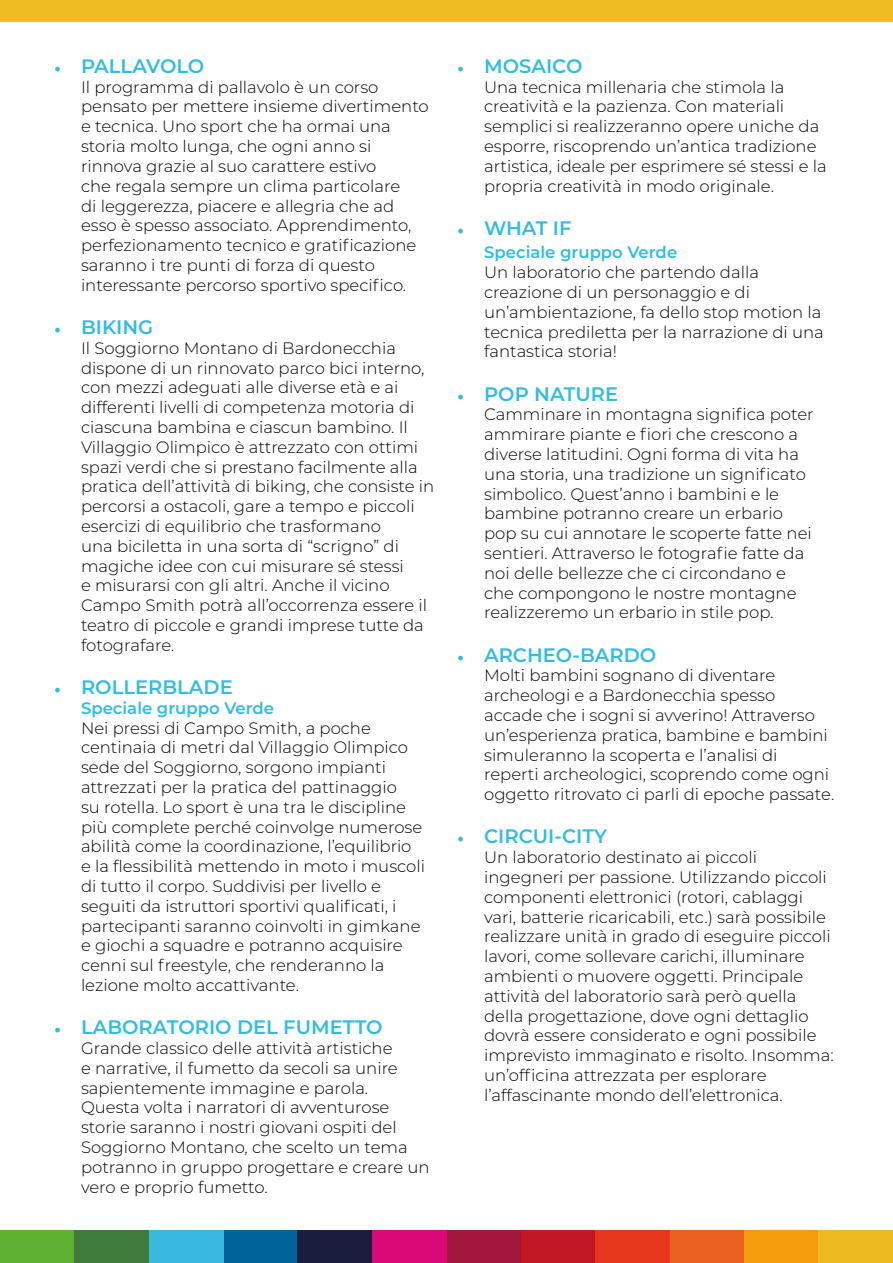
<style>
.page{position:relative;width:893px;height:1263px;background:#fff}
.page>*{position:absolute;margin:0;border:0;box-sizing:border-box;transform-origin:0 0}
.t1{font:600 19.5px "Montserrat";color:#31bce1}
.t2{font:300 16.5px/19.8px "Montserrat";color:#000}
.t3{font:600 16.5px "Montserrat";color:#31bce1}
.s1{font-family:"Minion Pro";font-weight:400;font-size:18px}
</style>
<div class="page">
<div style="left:0;top:0;width:893px;height:21px;background:#efbc21"></div>
<div style="left:446px;top:1230px;width:75px;height:33px;background:#a3173d"></div>
<div style="left:0;top:1230px;width:74px;height:33px;background:#5eb030"></div>
<div style="left:670px;top:1230px;width:74px;height:33px;background:#eb611f"></div>
<div style="left:223px;top:1230px;width:75px;height:33px;background:#006399"></div>
<div style="left:521px;top:1230px;width:74px;height:33px;background:#c21724"></div>
<div style="left:74px;top:1230px;width:75px;height:33px;background:#407d3d"></div>
<div style="left:744px;top:1230px;width:75px;height:33px;background:#f59c0d"></div>
<div style="left:298px;top:1230px;width:74px;height:33px;background:#1b1d3d"></div>
<div style="left:595px;top:1230px;width:75px;height:33px;background:#e6361c"></div>
<div style="left:149px;top:1230px;width:74px;height:33px;background:#38bae3"></div>
<div style="left:819px;top:1230px;width:74px;height:33px;background:#edba1f"></div>
<div style="left:372px;top:1230px;width:74px;height:33px;background:#db0878"></div>
<p class="t1" style="left:54px;top:52px;width:152px"><span class="s1">•</span> PALLAVOLO</p>
<p class="t2" style="left:81px;top:76px;width:349px">Il programma di pallavolo è un corso pensato per mettere insieme divertimento e tecnica. Uno sport che ha ormai una storia molto lunga, che ogni anno si rinnova grazie al suo carattere estivo<br>che regala sempre un clima particolare<br>di leggerezza, piacere e allegria che ad esso è spesso associato. Apprendimento, perfezionamento tecnico e gratificazione saranno i tre punti di forza di questo interessante percorso sportivo specifico.</p>
<p class="t1" style="left:54px;top:313px;width:101px"><span class="s1">•</span> BIKING</p>
<p class="t2" style="left:81px;top:337px;width:355px">Il Soggiorno Montano di Bardonecchia dispone di un rinnovato parco bici interno, con mezzi adeguati alle diverse età e ai differenti livelli di competenza motoria di ciascuna bambina e ciascun bambino. Il Villaggio Olimpico è attrezzato con ottimi spazi verdi che si prestano facilmente alla pratica dell’attività di biking, che consiste in percorsi a ostacoli, gare a tempo e piccoli esercizi di equilibrio che trasformano<br>una biciletta in una sorta di “scrigno” di magiche idee con cui misurare sé stessi<br>e misurarsi con gli altri. Anche il vicino Campo Smith potrà all’occorrenza essere il teatro di piccole e grandi imprese tutte da fotografare.</p>
<p class="t1" style="left:54px;top:673px;width:180px"><span class="s1">•</span> ROLLERBLADE</p>
<p class="t3" style="left:81px;top:696px;width:195px">Speciale gruppo Verde</p>
<p class="t2" style="left:81px;top:717px;width:346px">Nei pressi di Campo Smith, a poche centinaia di metri dal Villaggio Olimpico sede del Soggiorno, sorgono impianti attrezzati per la pratica del pattinaggio<br>su rotella. Lo sport è una tra le discipline più complete perché coinvolge numerose abilità come la coordinazione, l’equilibrio e la flessibilità mettendo in moto i muscoli di tutto il corpo. Suddivisi per livello e seguiti da istruttori sportivi qualificati, i partecipanti saranno coinvolti in gimkane e giochi a squadre e potranno acquisire cenni sul freestyle, che renderanno la lezione molto accattivante.</p>
<p class="t1" style="left:54px;top:1013px;width:330px"><span class="s1">•</span> LABORATORIO DEL FUMETTO</p>
<p class="t2" style="left:81px;top:1038px;width:350px">Grande classico delle attività artistiche<br>e narrative, il fumetto da secoli sa unire sapientemente immagine e parola.<br>Questa volta i narratori di avventurose storie saranno i nostri giovani ospiti del Soggiorno Montano, che scelto un tema potranno in gruppo progettare e creare un vero e proprio fumetto.</p>
<p class="t1" style="left:457px;top:52px;width:127px"><span class="s1">•</span> MOSAICO</p>
<p class="t2" style="left:484px;top:76px;width:344px">Una tecnica millenaria che stimola la creatività e la pazienza. Con materiali semplici si realizzeranno opere uniche da esporre, riscoprendo un’antica tradizione artistica, ideale per esprimere sé stessi e la propria creatività in modo originale.</p>
<p class="t1" style="left:457px;top:214px;width:116px"><span class="s1">•</span> WHAT IF</p>
<p class="t3" style="left:484px;top:241px;width:195px">Speciale gruppo Verde</p>
<p class="t2" style="left:484px;top:262px;width:341px">Un laboratorio che partendo dalla creazione di un personaggio e di un’ambientazione, fa dello stop motion la tecnica prediletta per la narrazione di una fantastica storia!</p>
<p class="t1" style="left:457px;top:380px;width:163px"><span class="s1">•</span> POP NATURE</p>
<p class="t2" style="left:484px;top:404px;width:331px">Camminare in montagna significa poter ammirare piante e fiori che crescono a diverse latitudini. Ogni forma di vita ha una storia, una tradizione un significato simbolico. Quest’anno i bambini e le bambine potranno creare un erbario pop su cui annotare le scoperte fatte nei sentieri. Attraverso le fotografie fatte da noi delle bellezze che ci circondano e che compongono le nostre montagne realizzeremo un erbario in stile pop.</p>
<p class="t1" style="left:457px;top:641px;width:201px"><span class="s1">•</span> ARCHEO-BARDO</p>
<p class="t2" style="left:484px;top:665px;width:352px">Molti bambini sognano di diventare archeologi e a Bardonecchia spesso accade che i sogni si avverino! Attraverso un’esperienza pratica, bambine e bambini simuleranno la scoperta e l’analisi di reperti archeologici, scoprendo come ogni oggetto ritrovato ci parli di epoche passate.</p>
<p class="t1" style="left:457px;top:823px;width:151px"><span class="s1">•</span> CIRCUI-CITY</p>
<p class="t2" style="left:484px;top:847px;width:351px">Un laboratorio destinato ai piccoli ingegneri per passione. Utilizzando piccoli componenti elettronici (rotori, cablaggi vari, batterie ricaricabili, etc.) sarà possibile realizzare unità in grado di eseguire piccoli lavori, come sollevare carichi, illuminare ambienti o muovere oggetti. Principale attività del laboratorio sarà però quella della progettazione, dove ogni dettaglio dovrà essere considerato e ogni possibile imprevisto immaginato e risolto. Insomma: un’officina attrezzata per esplorare l’affascinante mondo dell’elettronica.</p>
</div>
